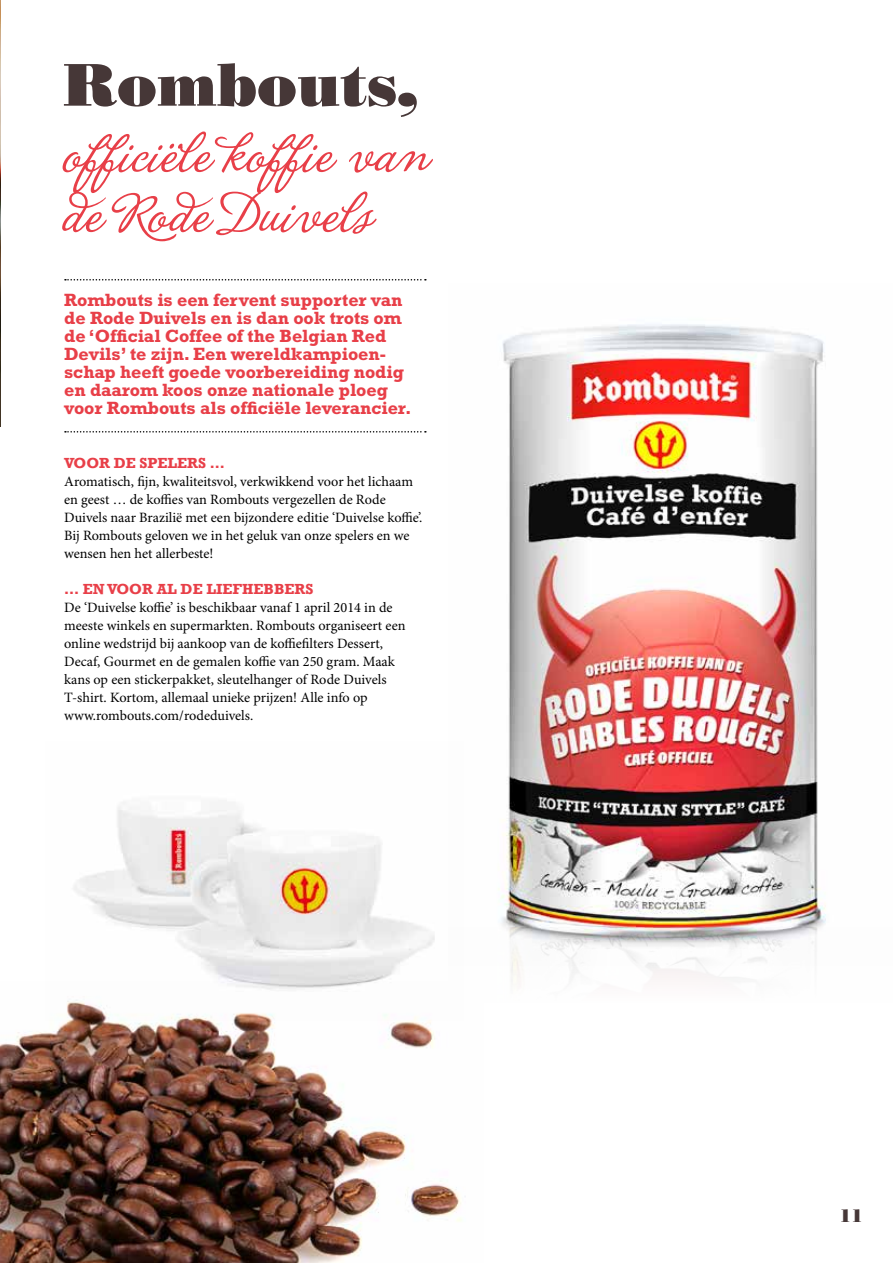
<style>
.page{position:relative;width:893px;height:1263px;background:#fff}
.page>*{position:absolute;margin:0;border:0;box-sizing:border-box;transform-origin:0 0}
.t1{font:60px "Bodoni Std Poster";color:#463737}
.t2{font:57px/60px "La Portenia dela Boca";color:#e83f48}
.t3{font:700 18px/18px "Rockwell Std";letter-spacing:-.005em;color:#e83f48}
.t4{font:18px "Bodoni Std Poster";color:#463737}
.t5{font:700 15px "Rockwell";color:#e83f48}
.t6{font:14.25px/18px "Minion Pro";color:#000}
</style>
<div class="page">
<svg style="left:0;top:0;width:1px;height:427px"></svg>
<img style="left:498px;top:324px;width:328px;height:603px">
<img style="left:506px;top:927px;width:314px;height:53px">
<svg style="left:65px;top:279px;width:361px;height:1px"></svg>
<svg style="left:65px;top:431px;width:361px;height:2px"></svg>
<img style="left:0;top:1020px;width:462px;height:243px">
<img style="left:67px;top:802px;width:368px;height:218px">
<h1 class="t1" style="left:64px;top:48px;width:355px">Rombouts,</h1>
<h2 class="t2" style="left:64px;top:128px;width:368px">officiële koffie van de Rode Duivels</h2>
<p class="t3" style="left:64px;top:291px;width:349px">Rombouts is een fervent supporter van de Rode Duivels en is dan ook trots om de ‘Official Coffee of the Belgian Red Devils’ te zijn. Een wereldkampioen&shy;schap heeft goede voorbereiding nodig en daarom koos onze nationale ploeg voor Rombouts als officiële leverancier.</p>
<p class="t5" style="left:64px;top:454px;width:162px">VOOR DE SPELERS …</p>
<p class="t6" style="left:64px;top:473px;width:360px">Aromatisch, fijn, kwaliteitsvol, verkwikkend voor het lichaam en geest … de koffies van Rombouts vergezellen de Rode Duivels naar Brazilië met een bijzondere editie ‘Duivelse koffie’.<br>Bij Rombouts geloven we in het geluk van onze spelers en we wensen hen het allerbeste!</p>
<p class="t5" style="left:64px;top:580px;width:251px">… EN VOOR AL DE LIEFHEBBERS</p>
<p class="t6" style="left:64px;top:599px;width:343px">De ‘Duivelse koffie’ is beschikbaar vanaf 1 april 2014 in de meeste winkels en supermarkten. Rombouts organiseert een online wedstrijd bij aankoop van de koffiefilters Dessert, Decaf, Gourmet en de gemalen koffie van 250 gram. Maak kans op een stickerpakket, sleutelhanger of Rode Duivels T-shirt. Kortom, allemaal unieke prijzen! Alle info op www.rombouts.com/rodeduivels.</p>
<p class="t4" style="left:839px;top:1205px;width:25px">11</p>
</div>
